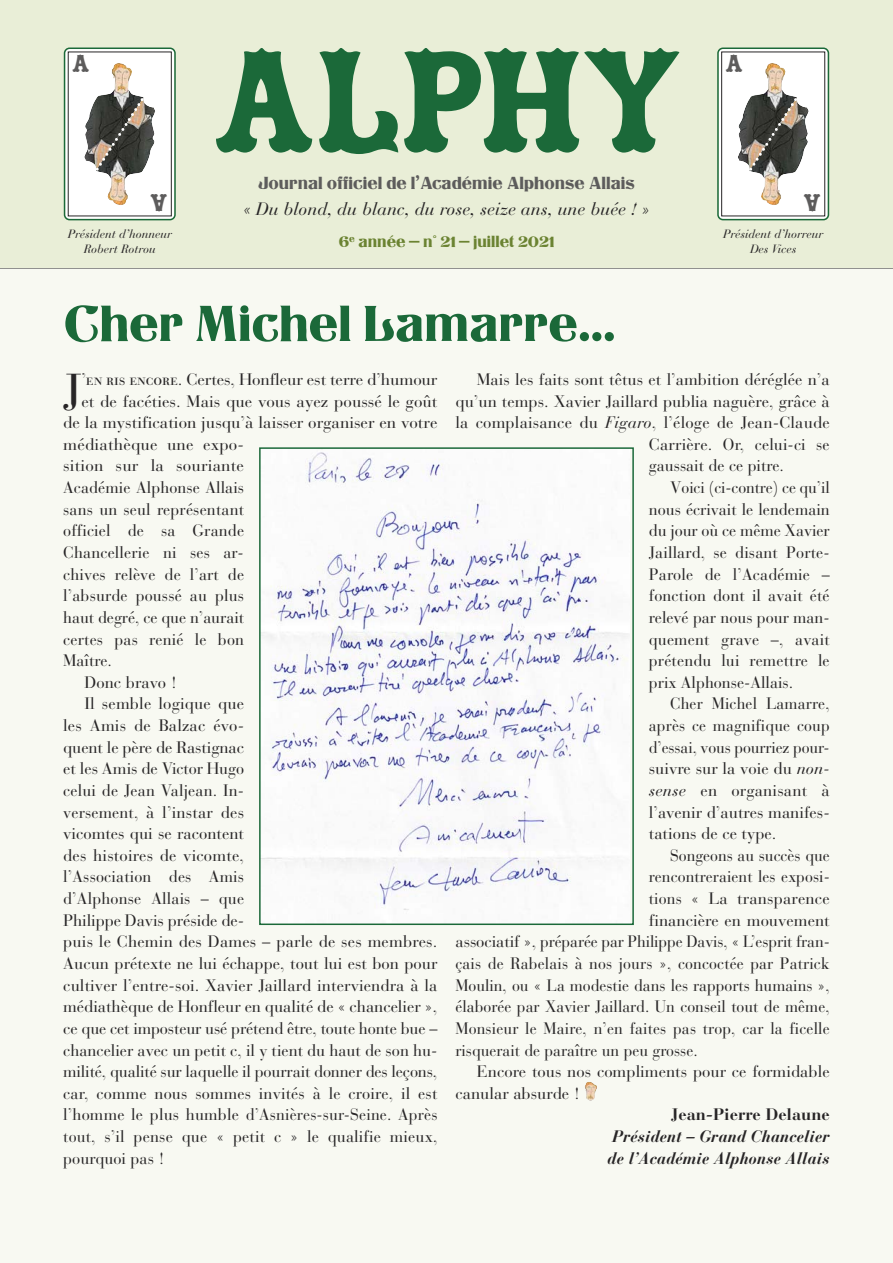
<style>
.page{position:relative;width:893px;height:1263px;background:#fff}
.page>*{position:absolute;margin:0;border:0;box-sizing:border-box;transform-origin:0 0}
.t1{font:160.2px "Zebrawood Fill";letter-spacing:-.05em;color:#1b6939}
.t2{font:51.9px "Titania";color:#1b6939}
.t3{font:47.25px "Bauer Bodoni";color:#272526}
.t4{font:27px "Zebrawood Fill";color:#5d5c5c}
.t5{font:18px "Titania";color:#5d5c5c}
.t6{font:italic 17.85px "Bauer Bodoni";color:#272526}
.t7{font:16.5px "Bauer Bodoni";color:#272526}
.t8{font:16.5px "Bauer Bodoni";color:#272526;scale:.95 1}
.t9{font:italic 700 16.5px/21.6px "Bauer Bodoni";color:#272526}
.t10{font:16.5px "Bauer Bodoni";color:#272526;scale:.96 1}
.t11{font:16.5px "Titania";color:#6b8332}
.t12{font:700 16.5px "Bauer Bodoni";color:#272526}
.t13{font:italic 12px/14.4px "Bauer Bodoni";color:#272526;text-align:center}
.s1{font-family:"Bauer Bodoni Roman SC"}
.s2{font-style:italic}
</style>
<div class="page">
<div style="left:0;top:268px;width:893px;height:995px;background:#f8f9f2"></div>
<hr style="left:0;top:267px;width:893px;height:2px;background:#5d5c5c">
<div style="left:0;top:0;width:893px;height:268px;background:#e9eed7"></div>
<svg style="left:64px;top:48px;width:112px;height:172px;background:#c6c7c2"></svg>
<div style="left:68px;top:52px;width:103px;height:164px;border:1px solid #272526"></div>
<svg style="left:717px;top:48px;width:112px;height:172px;background:#c4c5bf"></svg>
<div style="left:721px;top:52px;width:104px;height:164px;border:1px solid #272526"></div>
<img style="left:262px;top:450px;width:368px;height:472px">
<div style="left:259px;top:447px;width:375px;height:478px;border:2px solid #1b6939"></div>
<img style="left:585px;top:1082px;width:12px;height:19px">
<h3 class="t4" style="left:71px;top:47px;width:20px">A</h3>
<h3 class="t4" style="left:168px;top:220px;width:20px;rotate:-180deg">A</h3>
<h1 class="t1" style="left:209px;top:4px;width:477px">Alphy</h1>
<p class="t5" style="left:258px;top:177px;width:378px">Journal officiel de l’Académie Alphonse Allais</p>
<p class="t6" style="left:244px;top:201px;width:407px">« Du blond, du blanc, du rose, seize ans, une buée ! »</p>
<h3 class="t4" style="left:725px;top:47px;width:20px">A</h3>
<h3 class="t4" style="left:821px;top:220px;width:20px;rotate:-180deg">A</h3>
<p class="t13" style="left:68px;top:228px;width:106px">Président d’honneur<br>Robert Rotrou</p>
<p class="t13" style="left:723px;top:228px;width:101px">Président d’horreur<br>Des Vices</p>
<p class="t11" style="left:339px;top:236px;width:217px">6<sup>e</sup> année – n° 21 – juillet 2021</p>
<h2 class="t2" style="left:64px;top:306px;width:553px">Cher Michel Lamarre…</h2>
<h3 class="t3" style="left:63px;top:372px;width:20px">J</h3>
<p class="t7" style="left:81px;top:373px;width:358px">’<span class="s1">en ris encore</span>. Certes, Honfleur est terre d’humour</p>
<p class="t7" style="left:477px;top:373px;width:354px">Mais les faits sont têtus et l’ambition déréglée n’a</p>
<p class="t7" style="left:455px;top:394px;width:376px">qu’un temps. Xavier Jaillard publia naguère, grâce à</p>
<p class="t7" style="left:455px;top:416px;width:376px">la complaisance du <span class="s2">Figaro</span>, l’éloge de Jean-Claude</p>
<p class="t7" style="left:649px;top:438px;width:182px">Carrière. Or, celui-ci se</p>
<p class="t7" style="left:649px;top:459px;width:137px">gaussait de ce pitre.</p>
<p class="t7" style="left:670px;top:481px;width:161px">Voici (ci-contre) ce qu’il</p>
<p class="t7" style="left:649px;top:503px;width:182px">nous écrivait le lendemain</p>
<p class="t7" style="left:649px;top:524px;width:182px">du jour où ce même Xavier</p>
<p class="t7" style="left:649px;top:546px;width:182px">Jaillard, se disant Porte-</p>
<p class="t7" style="left:649px;top:567px;width:182px">Parole de l’Académie –</p>
<p class="t7" style="left:649px;top:589px;width:182px">fonction dont il avait été</p>
<p class="t7" style="left:649px;top:611px;width:182px">relevé par nous pour man-</p>
<p class="t7" style="left:649px;top:632px;width:182px">quement grave –, avait</p>
<p class="t7" style="left:649px;top:654px;width:182px">prétendu lui remettre le</p>
<p class="t7" style="left:649px;top:676px;width:146px">prix Alphonse-Allais.</p>
<p class="t8" style="left:670px;top:697px;width:170px">Cher Michel Lamarre,</p>
<p class="t8" style="left:649px;top:719px;width:192px">après ce magnifique coup</p>
<p class="t8" style="left:649px;top:740px;width:192px">d’essai, vous pourriez pour-</p>
<p class="t7" style="left:649px;top:762px;width:182px">suivre sur la voie du <span class="s2">non-</span></p>
<p class="t7" style="left:649px;top:784px;width:182px"><span class="s2">sense</span> en organisant à</p>
<p class="t7" style="left:649px;top:805px;width:182px">l’avenir d’autres manifes-</p>
<p class="t7" style="left:649px;top:827px;width:129px">tations de ce type.</p>
<p class="t8" style="left:670px;top:849px;width:170px">Songeons au succès que</p>
<p class="t8" style="left:649px;top:870px;width:192px">rencontreraient les exposi-</p>
<p class="t8" style="left:649px;top:892px;width:192px">tions « La transparence</p>
<p class="t7" style="left:649px;top:914px;width:182px">financière en mouvement</p>
<p class="t7" style="left:455px;top:935px;width:376px">associatif », préparée par Philippe Davis, « L’esprit fran-</p>
<p class="t8" style="left:455px;top:957px;width:395px">çais de Rabelais à nos jours », concoctée par Patrick</p>
<p class="t8" style="left:455px;top:978px;width:395px">Moulin, ou « La modestie dans les rapports humains »,</p>
<p class="t8" style="left:455px;top:1000px;width:395px">élaborée par Xavier Jaillard. Un conseil tout de même,</p>
<p class="t8" style="left:455px;top:1022px;width:395px">Monsieur le Maire, n’en faites pas trop, car la ficelle</p>
<p class="t8" style="left:455px;top:1043px;width:256px">risquerait de paraître un peu grosse.</p>
<p class="t7" style="left:477px;top:1065px;width:354px">Encore tous nos compliments pour ce formidable</p>
<p class="t7" style="left:455px;top:1087px;width:126px">canular absurde !</p>
<p class="t12" style="left:671px;top:1108px;width:160px">Jean-Pierre Delaune</p>
<p class="t9" style="left:608px;top:1127px;width:224px">Président – Grand Chancelier de l’Académie Alphonse Allais</p>
<p class="t7" style="left:81px;top:394px;width:358px">et de facéties. Mais que vous ayez poussé le goût</p>
<p class="t7" style="left:63px;top:416px;width:376px">de la mystification jusqu’à laisser organiser en votre</p>
<p class="t7" style="left:63px;top:438px;width:182px">médiathèque une expo-</p>
<p class="t7" style="left:63px;top:459px;width:182px">sition sur la souriante</p>
<p class="t7" style="left:63px;top:481px;width:182px">Académie Alphonse Allais</p>
<p class="t7" style="left:63px;top:503px;width:182px">sans un seul représentant</p>
<p class="t7" style="left:63px;top:524px;width:182px">officiel de sa Grande</p>
<p class="t7" style="left:63px;top:546px;width:182px">Chancellerie ni ses ar-</p>
<p class="t7" style="left:63px;top:567px;width:182px">chives relève de l’art de</p>
<p class="t7" style="left:63px;top:589px;width:182px">l’absurde poussé au plus</p>
<p class="t7" style="left:63px;top:611px;width:182px">haut degré, ce que n’aurait</p>
<p class="t7" style="left:63px;top:632px;width:182px">certes pas renié le bon</p>
<p class="t7" style="left:63px;top:654px;width:50px">Maître.</p>
<p class="t7" style="left:84px;top:676px;width:94px">Donc bravo !</p>
<p class="t7" style="left:84px;top:697px;width:161px">Il semble logique que</p>
<p class="t7" style="left:63px;top:719px;width:182px">les Amis de Balzac évo-</p>
<p class="t7" style="left:63px;top:740px;width:182px">quent le père de Rastignac</p>
<p class="t7" style="left:63px;top:762px;width:182px">et les Amis de Victor Hugo</p>
<p class="t7" style="left:63px;top:784px;width:182px">celui de Jean Valjean. In-</p>
<p class="t7" style="left:63px;top:805px;width:182px">versement, à l’instar des</p>
<p class="t7" style="left:63px;top:827px;width:182px">vicomtes qui se racontent</p>
<p class="t7" style="left:63px;top:849px;width:182px">des histoires de vicomte,</p>
<p class="t7" style="left:63px;top:870px;width:182px">l’Association des Amis</p>
<p class="t7" style="left:63px;top:892px;width:182px">d’Alphonse Allais – que</p>
<p class="t7" style="left:63px;top:914px;width:182px">Philippe Davis préside de-</p>
<p class="t7" style="left:63px;top:935px;width:376px">puis le Chemin des Dames – parle de ses membres.</p>
<p class="t7" style="left:63px;top:957px;width:376px">Aucun prétexte ne lui échappe, tout lui est bon pour</p>
<p class="t7" style="left:63px;top:978px;width:376px">cultiver l’entre-soi. Xavier Jaillard interviendra à la</p>
<p class="t7" style="left:63px;top:1000px;width:376px">médiathèque de Honfleur en qualité de « chancelier »,</p>
<p class="t7" style="left:63px;top:1022px;width:376px">ce que cet imposteur usé prétend être, toute honte bue –</p>
<p class="t7" style="left:63px;top:1043px;width:376px">chancelier avec un petit c, il y tient du haut de son hu-</p>
<p class="t7" style="left:63px;top:1065px;width:376px">milité, qualité sur laquelle il pourrait donner des leçons,</p>
<p class="t7" style="left:63px;top:1087px;width:376px">car, comme nous sommes invités à le croire, il est</p>
<p class="t7" style="left:63px;top:1108px;width:376px">l’homme le plus humble d’Asnières-sur-Seine. Après</p>
<p class="t10" style="left:63px;top:1130px;width:391px">tout, s’il pense que « petit c » le qualifie mieux,</p>
<p class="t7" style="left:63px;top:1151px;width:103px">pourquoi pas !</p>
</div>
